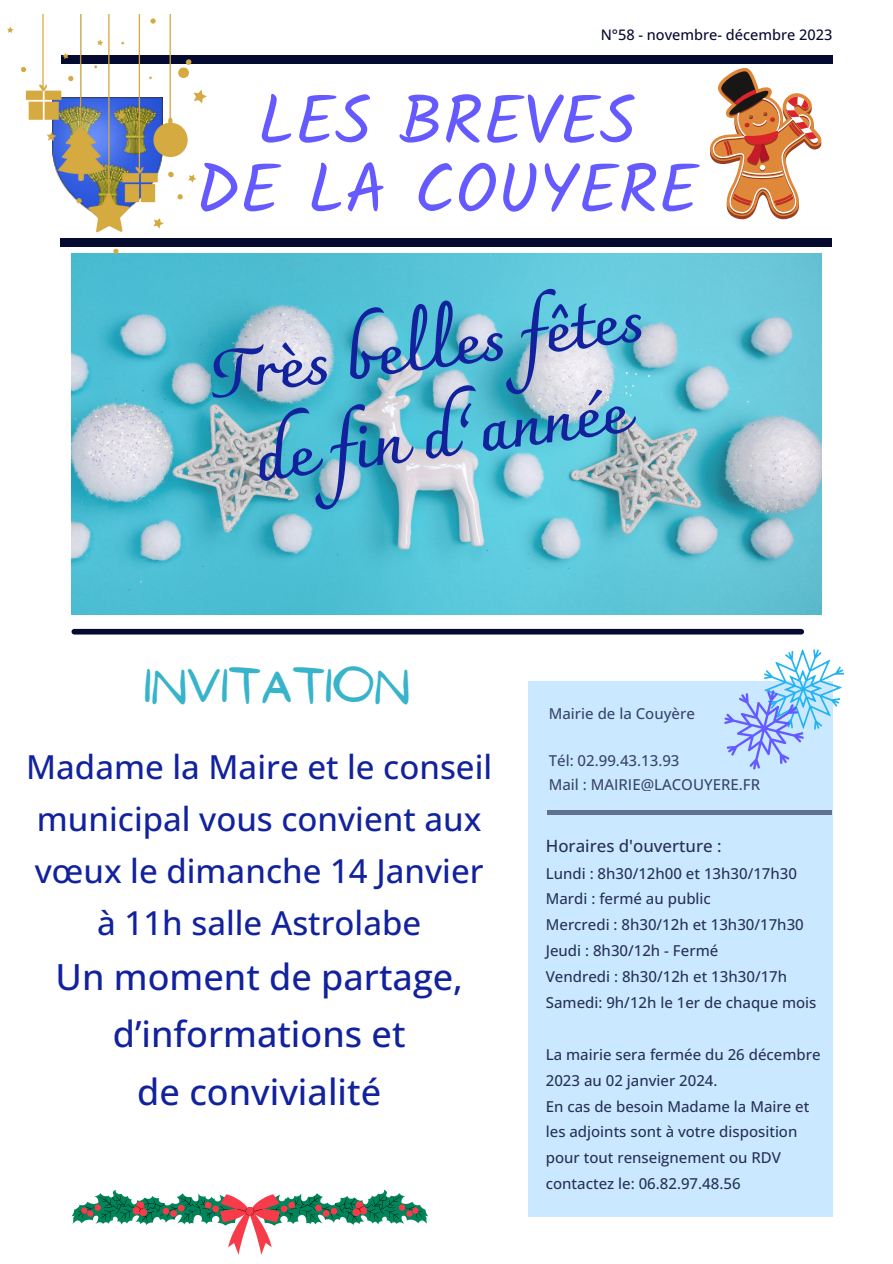
<style>
.page{position:relative;width:893px;height:1264px;background:#fff}
.page>*{position:absolute;margin:0;border:0;box-sizing:border-box;transform-origin:0 0}
.t1{font:68.7px "Kalam";color:#655aff}
.t2{font:700 63.9px/88.8px "Charmonman";color:#12229d;text-align:center}
.t3{font:45px "NF Ananias Regular";color:#37b3ca}
.t4{font:500 36px/57.3px "Open Sans";color:#12229d;text-align:center}
.t5{font:500 33px/51.8px "Open Sans";color:#12229d;text-align:center}
.t6{font:500 16.8px "Open Sans";color:#050a30}
.t7{font:500 15px/25.8px "Open Sans";color:#050a30}
.t8{font:500 14.55px "Open Sans";color:#050a30}
</style>
<div class="page">
<div style="left:61px;top:238px;width:770px;height:8px;background:#050a30"></div>
<div style="left:61px;top:55px;width:771px;height:8px;background:#050a30"></div>
<div style="left:528px;top:681px;width:304px;height:535px;background:#cae8ff"></div>
<hr style="left:547px;top:810px;width:284px;height:4px;background:#60708f">
<div style="left:74px;top:629px;width:727px;height:5px;background:#050a30"></div>
<img style="left:71px;top:253px;width:750px;height:361px">
<svg style="left:724px;top:649px;width:119px;height:120px"></svg>
<img style="left:8px;top:15px;width:199px;height:238px">
<svg style="left:71px;top:1189px;width:357px;height:65px"></svg>
<svg style="left:710px;top:67px;width:111px;height:152px"></svg>
<p class="t8" style="left:600px;top:24px;width:233px">N°58 - novembre- décembre 2023</p>
<p class="t1" style="left:257px;top:80px;width:380px">LES BREVES</p>
<p class="t1" style="left:195px;top:148px;width:504px">DE LA COUYERE</p>
<p class="t2" style="left:208px;top:333px;width:434px;rotate:-8deg">Très belles fêtes de fin d’année</p>
<p class="t3" style="left:144px;top:660px;width:267px">INVITATION</p>
<p class="t5" style="left:26px;top:740px;width:467px">Madame la Maire et le conseil municipal vous convient aux</p>
<p class="t5" style="left:35px;top:844px;width:450px">vœux le dimanche 14 Janvier</p>
<p class="t5" style="left:97px;top:895px;width:325px">à 11h salle Astrolabe</p>
<p class="t4" style="left:56px;top:947px;width:409px">Un moment de partage, d’informations et</p>
<p class="t4" style="left:137px;top:1061px;width:245px">de convivialité</p>
<p class="t7" style="left:548px;top:700px;width:147px">Mairie de la Couyère</p>
<p class="t7" style="left:548px;top:748px;width:213px;line-height:23.7px">Tél: 02.99.43.13.93<br>Mail : MAIRIE@LACOUYERE.FR</p>
<p class="t6" style="left:545px;top:833px;width:177px">Horaires d'ouverture :</p>
<p class="t7" style="left:545px;top:859px;width:272px">Lundi : 8h30/12h00 et 13h30/17h30<br>Mardi : fermé au public<br>Mercredi : 8h30/12h et 13h30/17h30<br>Jeudi : 8h30/12h - Fermé<br>Vendredi : 8h30/12h et 13h30/17h<br>Samedi: 9h/12h le 1er de chaque mois</p>
<p class="t7" style="left:545px;top:1041px;width:276px">La mairie sera fermée du 26 décembre<br>2023 au 02 janvier 2024.<br>En cas de besoin Madame la Maire et les adjoints sont à votre disposition pour tout renseignement ou RDV contactez le: 06.82.97.48.56</p>
</div>
